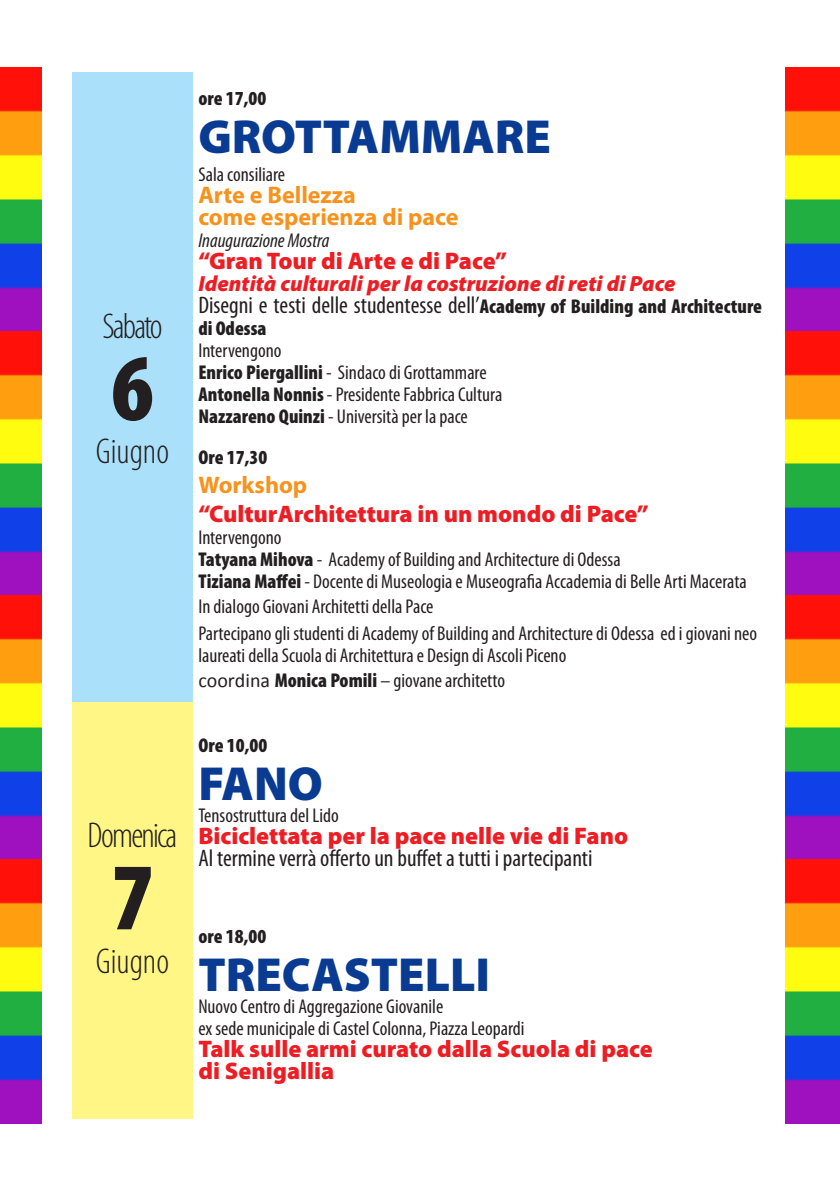
<style>
.page{position:relative;width:840px;height:1191px;background:#fff}
.page>*{position:absolute;margin:0;border:0;box-sizing:border-box;transform-origin:0 0}
.Contenuto_tabella{font:900 condensed 96px "Myriad Pro";color:#231f20}
.Contenuto_tabella-2{font:900 48px "Myriad Pro";color:#0a3b93}
.Contenuto_tabella-3{font:300 condensed 36px "Myriad Pro";letter-spacing:-.045em;color:#231f20}
.Contenuto_tabella-4{font:900 24px "Myriad Pro";color:#ee1d23}
.Contenuto_tabella-5{font:condensed 24px "Myriad Pro";color:#231f20}
.Contenuto_tabella-6{font:700 24px "Myriad Pro";color:#f7931d}
.Contenuto_tabella-7{font:italic 900 22px "Myriad Pro";color:#ee1d23}
.Contenuto_tabella-8{font:condensed 20px "Myriad Pro";color:#231f20}
.yiv1129115540msonorm{font:condensed 20px/22px "Myriad Pro";color:#231f20}
.Contenuto_tabella-9{font:900 condensed 20px "Myriad Pro";color:#231f20}
.Contenuto_tabella-10{font:italic condensed 20px "Myriad Pro";color:#231f20}
.Predefinito{font:condensed 20px "Myriad Pro";color:#231f20}
.s1{font-weight:900;font-size:20px}
.s2{font-weight:900}
.s3{font-family:"Calibri";font-stretch:normal}
</style>
<div class="page">
<img style="left:785px;top:67px;width:54px;height:1056px">
<img style="left:0;top:67px;width:41px;height:1056px">
<div style="left:72px;top:72px;width:121px;height:630px;background:#aae0f9"></div>
<div style="left:72px;top:702px;width:121px;height:417px;background:#fff685"></div>
<p class="Contenuto_tabella-3" style="left:102px;top:305px;width:62px">Sabato</p>
<p class="Contenuto_tabella" style="left:111px;top:327px;width:44px">6</p>
<p class="Contenuto_tabella-3" style="left:96px;top:430px;width:75px">Giugno</p>
<p class="Contenuto_tabella-3" style="left:88px;top:814px;width:91px">Domenica</p>
<p class="Contenuto_tabella" style="left:111px;top:835px;width:44px">7</p>
<p class="Contenuto_tabella-3" style="left:96px;top:939px;width:75px">Giugno</p>
<p class="Contenuto_tabella-9" style="left:198px;top:85px;width:69px">ore 17,00</p>
<p class="Contenuto_tabella-2" style="left:198px;top:104px;width:354px">GROTTAMMARE</p>
<p class="Contenuto_tabella-8" style="left:198px;top:163px;width:88px">Sala consiliare</p>
<p class="Contenuto_tabella-6" style="left:198px;top:180px;width:159px">Arte e Bellezza</p>
<p class="Contenuto_tabella-6" style="left:198px;top:202px;width:261px">come esperienza di pace</p>
<p class="Contenuto_tabella-10" style="left:198px;top:229px;width:132px">Inaugurazione Mostra</p>
<p class="Contenuto_tabella-4" style="left:198px;top:245px;width:310px">“Gran Tour di Arte e di Pace”</p>
<p class="Contenuto_tabella-7" style="left:198px;top:269px;width:478px">Identità culturali per la costruzione di reti di Pace</p>
<p class="Contenuto_tabella-5" style="left:198px;top:291px;width:565px">Disegni e testi delle studentesse dell’<span class="s1">Academy of Building and Architecture</span></p>
<p class="Contenuto_tabella-9" style="left:198px;top:316px;width:69px">di Odessa</p>
<p class="Predefinito" style="left:198px;top:339px;width:85px">Intervengono</p>
<p class="Contenuto_tabella-8" style="left:198px;top:361px;width:289px"><span class="s2">Enrico Piergallini</span> - Sindaco di Grottammare</p>
<p class="Contenuto_tabella-8" style="left:198px;top:383px;width:305px"><span class="s2">Antonella Nonnis</span> - Presidente Fabbrica Cultura</p>
<p class="Contenuto_tabella-8" style="left:198px;top:405px;width:271px"><span class="s2">Nazzareno Quinzi</span> - Università per la pace</p>
<p class="Contenuto_tabella-9" style="left:198px;top:445px;width:70px">Ore 17,30</p>
<p class="Contenuto_tabella-6" style="left:198px;top:469px;width:110px">Workshop</p>
<p class="Contenuto_tabella-4" style="left:198px;top:498px;width:451px">“CulturArchitettura in un mondo di Pace”</p>
<p class="Contenuto_tabella-8" style="left:198px;top:525px;width:85px">Intervengono</p>
<p class="Contenuto_tabella-8" style="left:198px;top:547px;width:423px"><span class="s2">Tatyana Mihova</span> - Academy of Building and Architecture di Odessa</p>
<p class="Contenuto_tabella-8" style="left:198px;top:569px;width:549px"><span class="s2">Tiziana Maffei</span> - Docente di Museologia e Museografia Accademia di Belle Arti Macerata</p>
<p class="yiv1129115540msonorm" style="left:198px;top:595px;width:236px">In dialogo Giovani Architetti della Pace</p>
<p class="yiv1129115540msonorm" style="left:198px;top:622px;width:560px">Partecipano gli studenti di Academy of Building and Architecture di Odessa ed i giovani neo laureati della Scuola di Architettura e Design di Ascoli Piceno</p>
<p class="Contenuto_tabella-8" style="left:198px;top:668px;width:308px"><span class="s3">coordina</span> <span class="s2">Monica Pomili</span> – giovane architetto</p>
<p class="Contenuto_tabella-9" style="left:198px;top:732px;width:70px">Ore 10,00</p>
<p class="Contenuto_tabella-2" style="left:198px;top:751px;width:126px">FANO</p>
<p class="Contenuto_tabella-8" style="left:198px;top:803px;width:142px">Tensostruttura del Lido</p>
<p class="Contenuto_tabella-4" style="left:198px;top:820px;width:431px">Biciclettata per la pace nelle vie di Fano</p>
<p class="Contenuto_tabella-5" style="left:198px;top:843px;width:395px">Al termine verrà offerto un buffet a tutti i partecipanti</p>
<p class="Contenuto_tabella-9" style="left:198px;top:923px;width:69px">ore 18,00</p>
<p class="Contenuto_tabella-2" style="left:198px;top:942px;width:293px">TRECASTELLI</p>
<p class="Contenuto_tabella-8" style="left:198px;top:994px;width:246px">Nuovo Centro di Aggregazione Giovanile</p>
<p class="Contenuto_tabella-8" style="left:198px;top:1016px;width:327px">ex sede municipale di Castel Colonna, Piazza Leopardi</p>
<p class="Contenuto_tabella-4" style="left:198px;top:1032px;width:455px">Talk sulle armi curato dalla Scuola di pace</p>
<p class="Contenuto_tabella-4" style="left:198px;top:1054px;width:137px">di Senigallia</p>
</div>
